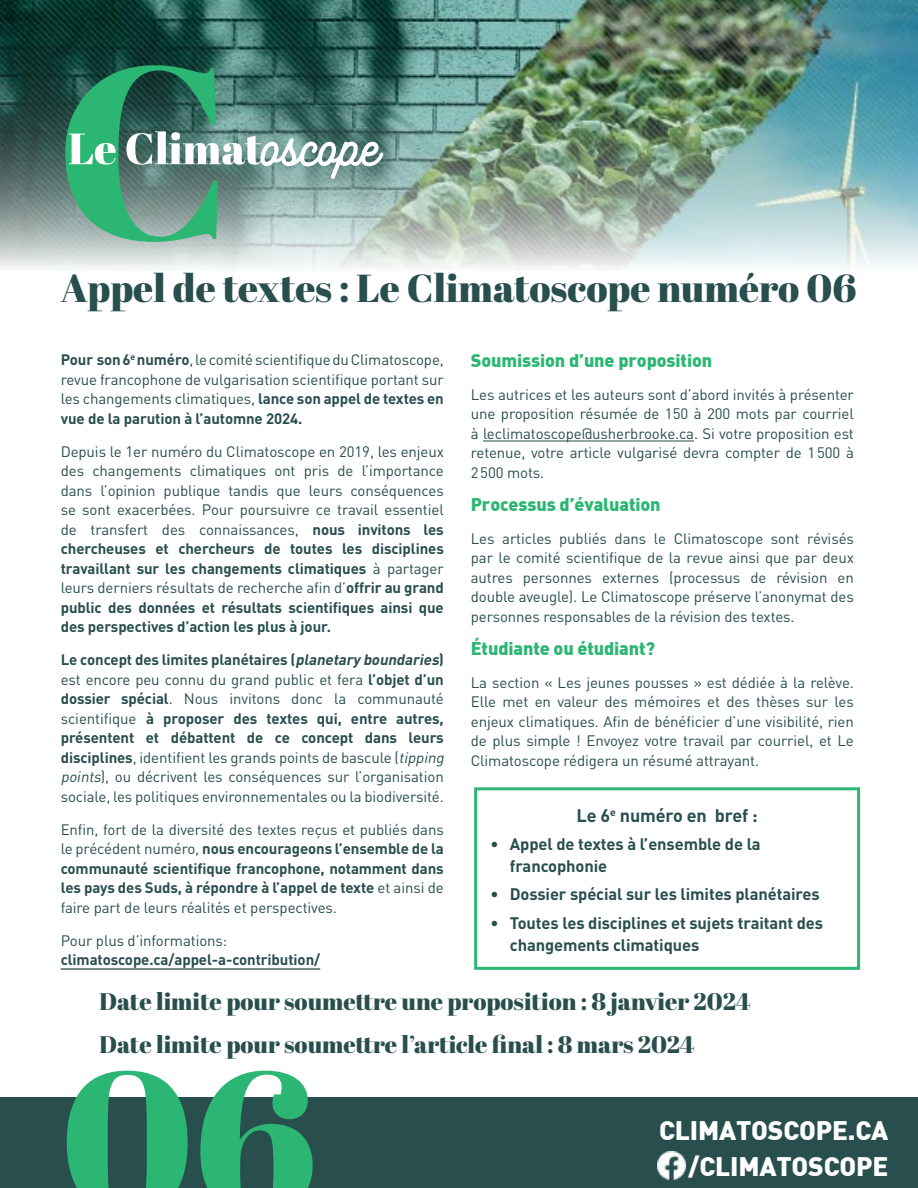
<style>
.page{position:relative;width:918px;height:1188px;background:#fff}
.page>*{position:absolute;margin:0;border:0;box-sizing:border-box;transform-origin:0 0}
.t1{font:200.1px "Abril Fatface";color:#2bb673}
.t2{font:39px "Abril Fatface";color:#284e4d}
.t3{font:900 26.25px/36px "DIN";letter-spacing:-.005em;color:#fff;text-align:right}
.t4{font:24px/42.9px "Abril Fatface";color:#284e4d}
.t5{font:900 18px "DIN";letter-spacing:-.005em;color:#2bb673}
.t6{font:700 18px "DIN Pro";letter-spacing:-.005em;color:#284e4d}
.t7{font:700 16.5px/21.8px "DIN Pro";letter-spacing:-.005em;color:#284e4d}
.t8{font:15px/19.5px "DIN Pro";letter-spacing:-.005em;color:#284e4d;text-align:justify}
.t9{font:700 15px "DIN Pro";letter-spacing:-.005em;color:#294e4d}
.s1{font-weight:700}
.s2{font-weight:700;font-style:italic}
.s3{font-style:italic}
.s4{color:#294e4d}
</style>
<div class="page">
<div style="left:0;top:1097px;width:918px;height:91px;background:#284e4d"></div>
<hr style="left:61px;top:968px;width:259px;height:2px;background:#294e4d">
<hr style="left:483px;top:441px;width:211px;height:1px;background:#284e4d">
<div style="left:474px;top:787px;width:386px;height:183px;border:3px solid #2bb673"></div>
<img style="left:0;top:0;width:918px;height:269px">
<svg style="left:65px;top:65px;width:318px;height:177px;background:#659888"></svg>
<img style="left:658px;top:1152px;width:27px;height:27px">
<h2 class="t2" style="left:61px;top:261px;width:797px">Appel de textes : Le Climatoscope numéro 06</h2>
<p class="t8" style="left:61px;top:349px;width:385px"><span class="s1">Pour son 6</span><sup>e</sup> <span class="s1">numéro</span>, le comité scientifique du Climatoscope, revue francophone de vulgarisation scientifique portant sur les changements climatiques, <span class="s1">lance son appel de textes en vue de la parution à l’automne 2024.</span></p>
<p class="t8" style="left:61px;top:441px;width:385px">Depuis le 1er numéro du Climatoscope en 2019, les enjeux des changements climatiques ont pris de l’importance dans l’opinion publique tandis que leurs conséquences se sont exacerbées. Pour poursuivre ce travail essentiel de transfert des connaissances, <span class="s1">nous invitons les chercheuses et chercheurs de toutes les disciplines travaillant sur les changements climatiques</span> à partager leurs derniers résultats de recherche afin d’<span class="s1">offrir au grand public des données et résultats scientifiques ainsi que des perspectives d’action les plus à jour.</span></p>
<p class="t8" style="left:61px;top:649px;width:388px;text-align:left"><span class="s1">Le concept des limites planétaires (</span><span class="s2">planetary boundaries</span><span class="s1">) </span>est encore peu connu du grand public et fera <span class="s1">l’objet d’un dossier spécial</span>. Nous invitons donc la communauté scientifique <span class="s1">à proposer des textes qui, entre autres, présentent et débattent de ce concept dans leurs disciplines</span>, identifient les grands points de bascule (<span class="s3">tipping points</span>), ou décrivent les conséquences sur l’organisation sociale, les politiques environnementales ou la biodiversité.</p>
<p class="t8" style="left:61px;top:819px;width:385px">Enfin, fort de la diversité des textes reçus et publiés dans le précédent numéro, <span class="s1">nous encourageons l’ensemble de la communauté scientifique francophone, notamment dans les pays des Suds, à répondre à l’appel de texte</span> et ainsi de faire part de leurs réalités et perspectives.</p>
<p class="t8" style="left:61px;top:930px;width:168px">Pour plus d’informations:</p>
<p class="t9" style="left:61px;top:947px;width:261px">climatoscope.ca/appel-a-contribution/</p>
<p class="t5" style="left:471px;top:348px;width:243px">Soumission d’une proposition</p>
<p class="t8" style="left:471px;top:384px;width:385px">Les autrices et les auteurs sont d’abord invités à présenter une proposition résumée de 150 à 200 mots par courriel à leclimatoscope@usherbrooke.ca. Si votre proposition est retenue, votre article vulgarisé devra compter de 1500 à 2500 mots.</p>
<p class="t5" style="left:471px;top:492px;width:191px">Processus d’évaluation</p>
<p class="t8" style="left:471px;top:528px;width:385px"><span class="s4">Les articles publiés dans le Climatoscope sont révisés par le comité scientifique de la revue ainsi que par</span> deux autres personnes externes (processus de révision en double aveugle). Le Climatoscope préserve l’anonymat des personnes responsables de la révision des textes.</p>
<p class="t5" style="left:471px;top:636px;width:186px">Étudiante ou étudiant?</p>
<p class="t8" style="left:471px;top:672px;width:385px">La section « Les jeunes pousses » est dédiée à la relève.<br>Elle met en valeur des mémoires et des thèses sur les enjeux climatiques. Afin de bénéficier d’une visibilité, rien de plus simple ! Envoyez votre travail par courriel, et Le Climatoscope rédigera un résumé attrayant.</p>
<p class="t6" style="left:577px;top:800px;width:183px">Le 6<sup>e</sup> numéro en bref :</p>
<p class="t7" style="left:510px;top:831px;width:252px;text-indent:-19px">• Appel de textes à l’ensemble de la francophonie</p>
<p class="t7" style="left:491px;top:881px;width:330px">• Dossier spécial sur les limites planétaires</p>
<p class="t7" style="left:510px;top:910px;width:315px;text-indent:-19px">• Toutes les disciplines et sujets traitant des changements climatiques</p>
<h3 class="t4" style="left:99px;top:979px;width:653px">Date limite pour soumettre une proposition : 8 janvier 2024<br>Date limite pour soumettre l’article final : 8 mars 2024</h3>
<h1 class="t1" style="left:61px;top:1001px;width:258px">06</h1>
<h3 class="t3" style="left:659px;top:1111px;width:231px">CLIMATOSCOPE.CA /CLIMATOSCOPE</h3>
</div>
